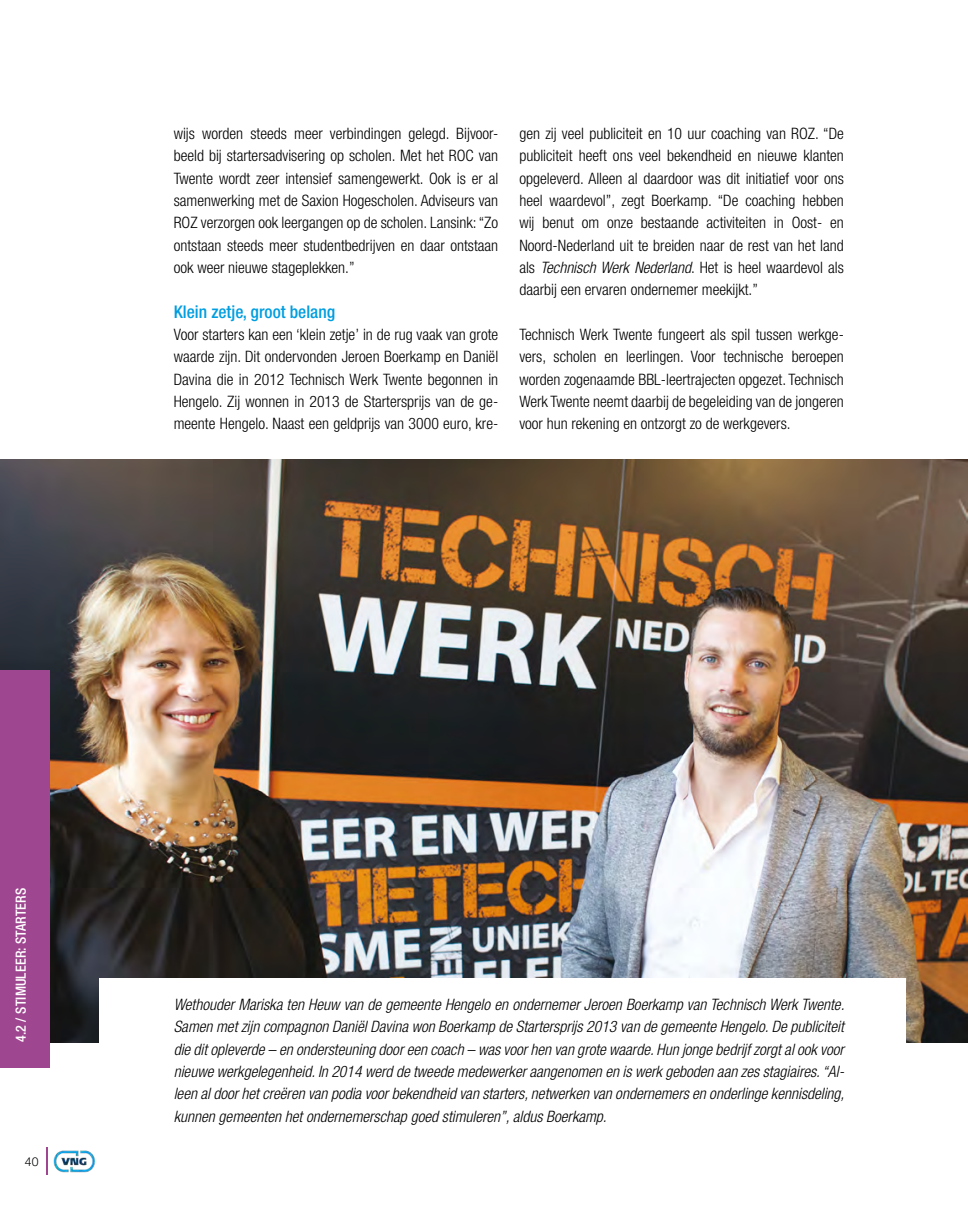
<style>
.page{position:relative;width:968px;height:1216px;background:#fff}
.page>*{position:absolute;margin:0;border:0;box-sizing:border-box;transform-origin:0 0}
.t1{font:500 condensed 17.5px "Helvetica Neue";color:#009ee0}
.t2{font:300 condensed 15.75px/22.4px "Helvetica Neue";color:#000;text-align:justify}
.t3{font:italic 300 condensed 15.75px/22.4px "Helvetica Neue";color:#000;text-align:justify}
.t4{font:500 condensed 14px "Helvetica Neue";letter-spacing:.01em;color:#fff}
.t5{font:300 12.25px "Helvetica Neue";color:#000}
.s1{font-style:italic}
</style>
<div class="page">
<svg style="left:46px;top:1147px;width:1px;height:27px"></svg>
<img style="left:54px;top:1150px;width:41px;height:22px">
<img style="left:0;top:459px;width:967px;height:583px">
<div style="left:99px;top:978px;width:806px;height:205px;background:#fff"></div>
<div style="left:0;top:670px;width:50px;height:397px;background:#9f4690"></div>
<p class="t2" style="left:174px;top:122px;width:326px">wijs worden steeds meer verbindingen gelegd. Bijvoor&shy;beeld bij startersadvisering op scholen. Met het ROC van Twente wordt zeer intensief samengewerkt. Ook is er al samenwerking met de Saxion Hogescholen. Adviseurs van ROZ verzorgen ook leergangen op de scholen. Lansink: “Zo ontstaan steeds meer studentbedrijven en daar ontstaan ook weer nieuwe stageplekken.”</p>
<p class="t1" style="left:174px;top:301px;width:163px">Klein zetje, groot belang</p>
<p class="t2" style="left:174px;top:323px;width:326px">Voor starters kan een ‘klein zetje’ in de rug vaak van grote waarde zijn. Dit ondervonden Jeroen Boerkamp en Daniël Davina die in 2012 Technisch Werk Twente begonnen in Hengelo. Zij wonnen in 2013 de Startersprijs van de ge&shy;meente Hengelo. Naast een geldprijs van 3000 euro, kre-</p>
<p class="t2" style="left:519px;top:122px;width:326px">gen zij veel publiciteit en 10 uur coaching van ROZ. “De publiciteit heeft ons veel bekendheid en nieuwe klanten opgeleverd. Alleen al daardoor was dit initiatief voor ons heel waardevol”, zegt Boerkamp. “De coaching hebben wij benut om onze bestaande activiteiten in Oost- en Noord-Nederland uit te breiden naar de rest van het land als <span class="s1">Technisch Werk Nederland</span>. Het is heel waardevol als daarbij een ervaren ondernemer meekijkt.”</p>
<p class="t2" style="left:519px;top:323px;width:326px">Technisch Werk Twente fungeert als spil tussen werkge&shy;vers, scholen en leerlingen. Voor technische beroepen worden zogenaamde BBL-leertrajecten opgezet. Technisch Werk Twente neemt daarbij de begeleiding van de jongeren voor hun rekening en ontzorgt zo de werkgevers.</p>
<p class="t4" style="left:13px;top:1042px;width:155px;rotate:-90deg">4.2 / Stimuleer: Starters</p>
<p class="t5" style="left:25px;top:1154px;width:15px">40</p>
<p class="t3" style="left:174px;top:993px;width:672px">Wethouder Mariska ten Heuw van de gemeente Hengelo en ondernemer Jeroen Boerkamp van Technisch Werk Twente.<br>Samen met zijn compagnon Daniël Davina won Boerkamp de Startersprijs 2013 van de gemeente Hengelo. De publiciteit die dit opleverde – en ondersteuning door een coach – was voor hen van grote waarde. Hun jonge bedrijf zorgt al ook voor nieuwe werkgelegenheid. In 2014 werd de tweede medewerker aangenomen en is werk geboden aan zes stagiaires. “Al&shy;leen al door het creëren van podia voor bekendheid van starters, netwerken van ondernemers en onderlinge kennisdeling, kunnen gemeenten het ondernemerschap goed stimuleren”, aldus Boerkamp.</p>
</div>
